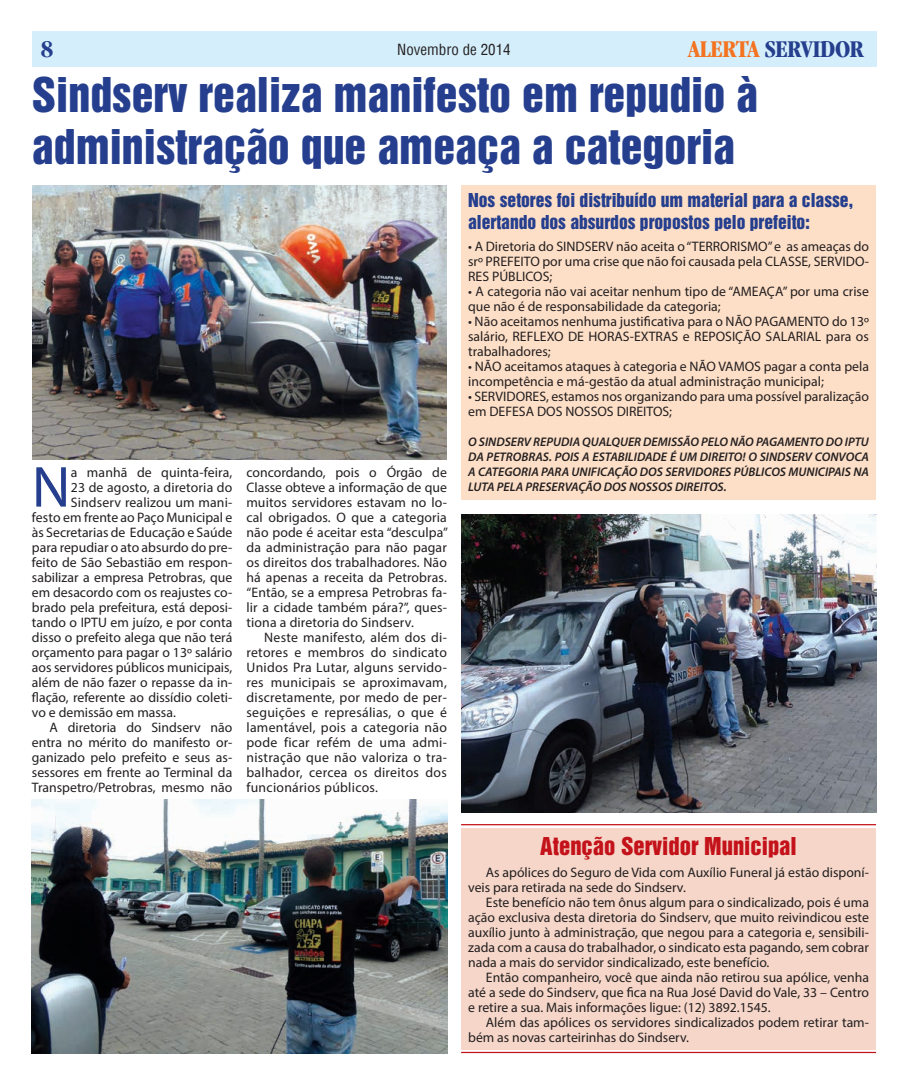
<style>
.page{position:relative;width:908px;height:1085px;background:#fff}
.page>*{position:absolute;margin:0;border:0;box-sizing:border-box;transform-origin:0 0}
.textos{font:58.25px "Myriad Pro";color:#253f8e}
.TÍTULO{font:43.75px "Helvetica Inserat";color:#253f8e}
.t1{font:700 condensed 25px "Garamond LT";letter-spacing:-.02em;color:#253f8e}
.TÍTULO_MENORZINHO{font:22.5px "Helvetica Inserat";color:#c4121a}
.TÍTULO_MENORZINHO-2{font:17.5px/22.5px "Helvetica Inserat";color:#253f8e}
.t2{font:condensed 15px "Helvetica";color:#231f20}
.textos-2{font:13.75px/15px "Myriad Pro";color:#231f20;text-align:justify}
.textos-3{font:italic 600 12.5px/15px "Myriad Pro";color:#231f20;text-align:justify}
.s1{color:#f47321}
</style>
<div class="page">
<div style="left:32px;top:31px;width:843px;height:35px;background:#d4effb"></div>
<div style="left:461px;top:186px;width:414px;height:314px;background:#fddec6"></div>
<img style="left:32px;top:799px;width:416px;height:253px">
<img style="left:461px;top:514px;width:414px;height:298px">
<img style="left:32px;top:186px;width:414px;height:274px">
<div style="left:461px;top:827px;width:414px;height:222px;background:#f5d6c8"></div>
<hr style="left:461px;top:823px;width:414px;height:2px;background:#c4121a">
<hr style="left:461px;top:1051px;width:414px;height:1px;background:#c4121a">
<h3 class="t1" style="left:41px;top:34px;width:14px">8</h3>
<p class="t2" style="left:397px;top:39px;width:115px">Novembro de 2014</p>
<h3 class="t1" style="left:687px;top:35px;width:177px"><span class="s1">ALERTA</span> SERVIDOR</h3>
<p class="TÍTULO" style="left:32px;top:68px;width:727px">Sindserv realiza manifesto em repudio à</p>
<p class="TÍTULO" style="left:32px;top:121px;width:704px">administração que ameaça a categoria</p>
<p class="textos" style="left:32px;top:451px;width:40px">N</p>
<p class="textos-2" style="left:71px;top:464px;width:163px">a manhã de quinta-feira,</p>
<p class="textos-2" style="left:71px;top:479px;width:163px">23 de agosto, a diretoria do</p>
<p class="textos-2" style="left:71px;top:494px;width:163px">Sindserv realizou um mani-</p>
<p class="textos-2" style="left:32px;top:509px;width:202px">festo em frente ao Paço Municipal e</p>
<p class="textos-2" style="left:32px;top:524px;width:202px">às Secretarias de Educação e Saúde</p>
<p class="textos-2" style="left:32px;top:539px;width:202px">para repudiar o ato absurdo do pre-</p>
<p class="textos-2" style="left:32px;top:554px;width:202px">feito de São Sebastião em respon-</p>
<p class="textos-2" style="left:32px;top:569px;width:202px">sabilizar a empresa Petrobras, que</p>
<p class="textos-2" style="left:32px;top:584px;width:202px">em desacordo com os reajustes co-</p>
<p class="textos-2" style="left:32px;top:599px;width:202px">brado pela prefeitura, está deposi-</p>
<p class="textos-2" style="left:32px;top:614px;width:202px">tando o IPTU em juízo, e por conta</p>
<p class="textos-2" style="left:32px;top:629px;width:202px">disso o prefeito alega que não terá</p>
<p class="textos-2" style="left:32px;top:644px;width:202px">orçamento para pagar o 13º salário</p>
<p class="textos-2" style="left:32px;top:659px;width:202px">aos servidores públicos municipais,</p>
<p class="textos-2" style="left:32px;top:674px;width:202px">além de não fazer o repasse da in-</p>
<p class="textos-2" style="left:32px;top:689px;width:202px">flação, referente ao dissídio coleti-</p>
<p class="textos-2" style="left:32px;top:704px;width:145px">vo e demissão em massa.</p>
<p class="textos-2" style="left:32px;top:719px;width:202px;text-indent:18px">A diretoria do Sindserv não entra no mérito do manifesto or&shy;ganizado pelo prefeito e seus as&shy;sessores em frente ao Terminal da Transpetro/Petrobras, mesmo não</p>
<p class="textos-2" style="left:246px;top:464px;width:203px">concordando, pois o Órgão de Classe obteve a informação de que muitos servidores estavam no lo&shy;cal obrigados. O que a categoria não pode é aceitar esta “desculpa” da administração para não pagar os direitos dos trabalhadores. Não há apenas a receita da Petrobras. “Então, se a empresa Petrobras fa&shy;lir a cidade também pára?”, ques&shy;tiona a diretoria do Sindserv.</p>
<p class="textos-2" style="left:246px;top:629px;width:202px;text-indent:18px">Neste manifesto, além dos di&shy;retores e membros do sindicato Unidos Pra Lutar, alguns servido&shy;res municipais se aproximavam, discretamente, por medo de per&shy;seguições e represálias, o que é lamentável, pois a categoria não pode ficar refém de uma admi&shy;nistração que não valoriza o tra&shy;balhador, cercea os direitos dos funcionários públicos.</p>
<p class="TÍTULO_MENORZINHO-2" style="left:468px;top:189px;width:386px">Nos setores foi distribuído um material para a classe, alertando dos absurdos propostos pelo prefeito:</p>
<p class="textos-2" style="left:468px;top:239px;width:402px">• A Diretoria do SINDSERV não aceita o “TERRORISMO” e as ameaças do srº PREFEITO por uma crise que não foi causada pela CLASSE, SERVIDO-RES PÚBLICOS;</p>
<p class="textos-2" style="left:468px;top:284px;width:402px">• A categoria não vai aceitar nenhum tipo de ‘‘AMEAÇA’’ por uma crise que não é de responsabilidade da categoria;</p>
<p class="textos-2" style="left:468px;top:314px;width:402px">• Não aceitamos nenhuma justificativa para o NÃO PAGAMENTO do 13º salário, REFLEXO DE HORAS-EXTRAS e REPOSIÇÃO SALARIAL para os trabalhadores;</p>
<p class="textos-2" style="left:468px;top:359px;width:402px">• NÃO aceitamos ataques à categoria e NÃO VAMOS pagar a conta pela incompetência e má-gestão da atual administração municipal;</p>
<p class="textos-2" style="left:468px;top:389px;width:402px">• SERVIDORES, estamos nos organizando para uma possível paralização em DEFESA DOS NOSSOS DIREITOS;</p>
<p class="textos-3" style="left:468px;top:434px;width:402px">O SINDSERV REPUDIA QUALQUER DEMISSÃO PELO NÃO PAGAMENTO DO IPTU DA PETROBRAS. POIS A ESTABILIDADE É UM DIREITO! O SINDSERV CONVOCA A CATEGORIA PARA UNIFICAÇÃO DOS SERVIDORES PÚBLICOS MUNICIPAIS NA LUTA PELA PRESERVAÇÃO DOS NOSSOS DIREITOS.</p>
<p class="TÍTULO_MENORZINHO" style="left:540px;top:832px;width:258px">Atenção Servidor Municipal</p>
<p class="textos-2" style="left:468px;top:864px;width:402px;text-indent:18px">As apólices do Seguro de Vida com Auxílio Funeral já estão disponí&shy;veis para retirada na sede do Sindserv.</p>
<p class="textos-2" style="left:468px;top:894px;width:402px;text-indent:18px">Este benefício não tem ônus algum para o sindicalizado, pois é uma ação exclusiva desta diretoria do Sindserv, que muito reivindicou este auxílio junto à administração, que negou para a categoria e, sensibili&shy;zada com a causa do trabalhador, o sindicato esta pagando, sem cobrar nada a mais do servidor sindicalizado, este benefício.</p>
<p class="textos-2" style="left:468px;top:969px;width:402px;text-indent:18px">Então companheiro, você que ainda não retirou sua apólice, venha até a sede do Sindserv, que fica na Rua José David do Vale, 33 – Centro e retire a sua. Mais informações ligue: (12) 3892.1545.</p>
<p class="textos-2" style="left:468px;top:1014px;width:402px;text-indent:18px">Além das apólices os servidores sindicalizados podem retirar tam&shy;bém as novas carteirinhas do Sindserv.</p>
</div>
